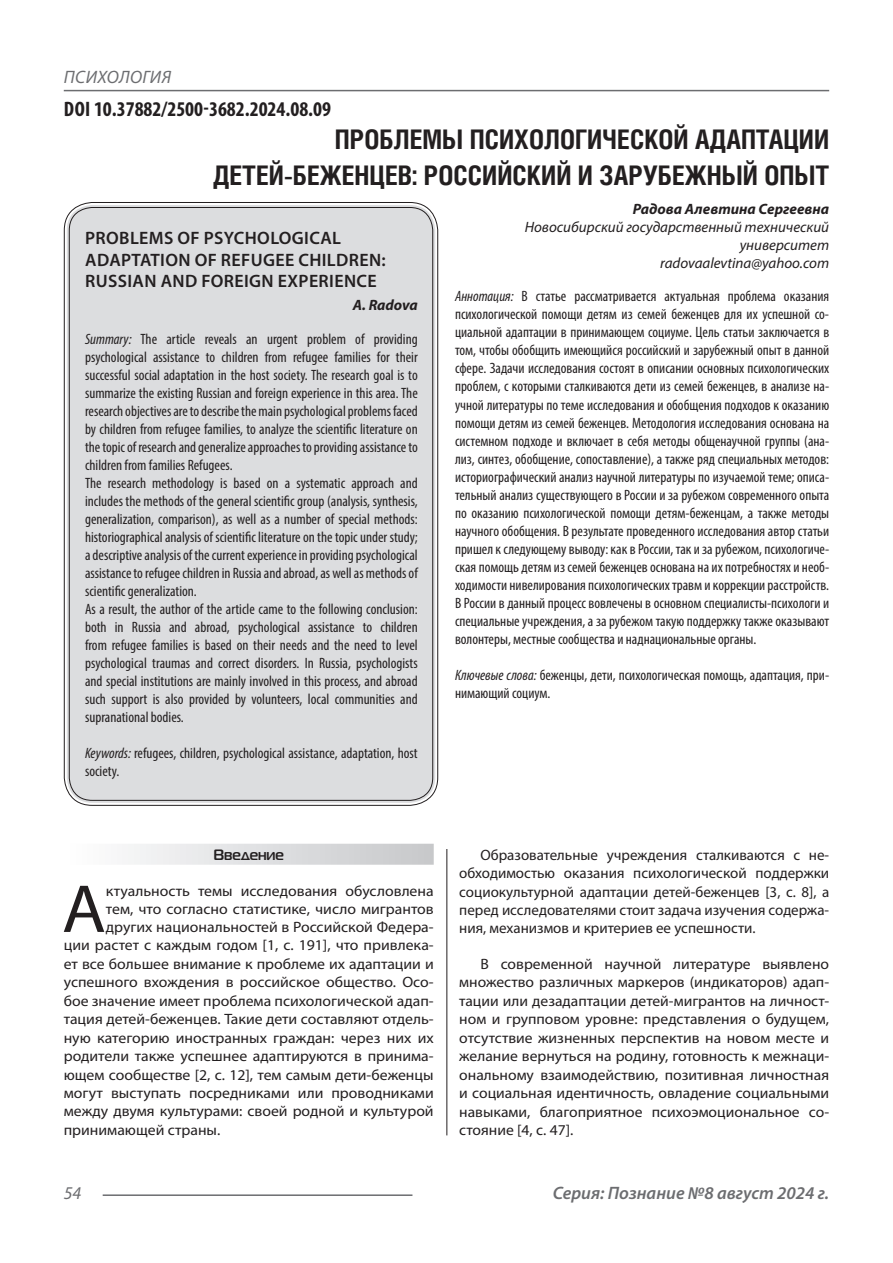
<style>
.page{position:relative;width:893px;height:1263px;background:#fff}
.page>*{position:absolute;margin:0;border:0;box-sizing:border-box;transform-origin:0 0}
.Статья_текст_первый{font:68.4px "Myriad Pro";color:#231f20;scale:1.05 1}
.Статья_название{font:700 27px "Helios Cond C";color:#231f20}
.ДОИ{font:700 condensed 21px "Myriad Pro";color:#231f20}
.Статья_название_англ{font:600 18px/21.6px "Myriad Pro";letter-spacing:.02em;color:#231f20}
.t1{font:italic 600 18px "Myriad Pro";color:#6c6d70}
.t2{font:italic 18px "Myriad Pro";letter-spacing:.02em;color:#6c6d70}
.Статья_аннотация_анг{font:condensed 15px/18px "Myriad Pro";color:#231f20;text-align:justify}
.Статья_аннотация_тек{font:condensed 15px/18px "Myriad Pro";color:#231f20;text-align:justify}
.Статья_текст_первый-2{font:15px "Myriad Pro";color:#231f20;scale:1.05 1}
.Статья_текст{font:15px/18.5px "Myriad Pro";color:#231f20;text-align:justify;scale:1.04 1}
.Статья_текст-2{font:15px/18.5px "Myriad Pro";color:#231f20;text-align:justify}
.Статья_автор_инфо{font:italic 15px/18px "Myriad Pro";color:#231f20;text-align:right}
.Статья_автор_фио_рус{font:italic 700 15px "Myriad Pro";color:#231f20}
.Статья_автор_англ{font:italic 700 15px "Myriad Pro";letter-spacing:-.01em;color:#231f20}
.Статья_подзаголовок{font:700 15px "Magistral C";color:#231f20}
.s1{font-style:italic}
</style>
<div class="page">
<hr style="left:446px;top:128px;width:1px;height:1007px;background:#231f20">
<hr style="left:103px;top:1194px;width:309px;height:2px;background:#6c6d70">
<hr style="left:64px;top:90px;width:765px;height:1px;background:#6c6d70">
<div style="left:67px;top:205px;width:368px;height:598px;background:#dcdddf;border-radius:26px"></div>
<div style="left:64px;top:844px;width:370px;height:21px;background:linear-gradient(to right,#fefeff,#c6c8ca)"></div>
<p class="t2" style="left:64px;top:66px;width:109px">ПСИХОЛОГИЯ</p>
<p class="ДОИ" style="left:64px;top:96px;width:269px">DOI 10.37882/2500-3682.2024.08.09</p>
<p class="Статья_название" style="left:335px;top:124px;width:496px">ПРОБЛЕМЫ ПСИХОЛОГИЧЕСКОЙ АДАПТАЦИИ</p>
<p class="Статья_название" style="left:213px;top:160px;width:618px">ДЕТЕЙ-БЕЖЕНЦЕВ: РОССИЙСКИЙ И ЗАРУБЕЖНЫЙ ОПЫТ</p>
<p class="Статья_автор_фио_рус" style="left:633px;top:199px;width:198px">Радова Алевтина Сергеевна</p>
<p class="Статья_автор_инфо" style="left:525px;top:218px;width:306px">Новосибирский государственный технический университет</p>
<p class="Статья_автор_инфо" style="left:660px;top:254px;width:170px">radovaalevtina@yahoo.com</p>
<p class="Статья_аннотация_тек" style="left:455px;top:287px;width:376px"><span class="s1">Аннотация:</span> В статье рассматривается актуальная проблема оказания психологической помощи детям из семей беженцев для их успешной со&shy;циальной адаптации в принимающем социуме. Цель статьи заключается в том, чтобы обобщить имеющийся российский и зарубежный опыт в данной сфере. Задачи исследования состоят в описании основных психологических проблем, с которыми сталкиваются дети из семей беженцев, в анализе на&shy;учной литературы по теме исследования и обобщения подходов к оказанию помощи детям из семей беженцев. Методология исследования основана на системном подходе и включает в себя методы общенаучной группы (ана&shy;лиз, синтез, обобщение, сопоставление), а также ряд специальных методов: историографический анализ научной литературы по изучаемой теме; описа&shy;тельный анализ существующего в России и за рубежом современного опыта по оказанию психологической помощи детям-беженцам, а также методы научного обобщения. В результате проведенного исследования автор статьи пришел к следующему выводу: как в России, так и за рубежом, психологиче&shy;ская помощь детям из семей беженцев основана на их потребностях и необ&shy;ходимости нивелирования психологических травм и коррекции расстройств.<br>В России в данный процесс вовлечены в основном специалисты-психологи и специальные учреждения, а за рубежом такую поддержку также оказывают волонтеры, местные сообщества и наднациональные органы.</p>
<p class="Статья_аннотация_тек" style="left:455px;top:665px;width:376px"><span class="s1">Ключевые слова:</span> беженцы, дети, психологическая помощь, адаптация, при&shy;нимающий социум.</p>
<p class="Статья_название_англ" style="left:85px;top:227px;width:302px">PROBLEMS OF PSYCHOLOGICAL<br>ADAPTATION OF REFUGEE CHILDREN:<br>RUSSIAN AND FOREIGN EXPERIENCE</p>
<p class="Статья_автор_англ" style="left:353px;top:295px;width:67px">A. Radova</p>
<p class="Статья_аннотация_анг" style="left:85px;top:330px;width:334px"><span class="s1">Summary:</span> The article reveals an urgent problem of providing psychological assistance to children from refugee families for their successful social adaptation in the host society. The research goal is to summarize the existing Russian and foreign experience in this area. The research objectives are to describe the main psychological problems faced by children from refugee families, to analyze the scientific literature on the topic of research and generalize approaches to providing assistance to children from families Refugees.</p>
<p class="Статья_аннотация_анг" style="left:85px;top:474px;width:334px">The research methodology is based on a systematic approach and includes the methods of the general scientific group (analysis, synthesis, generalization, comparison), as well as a number of special methods: historiographical analysis of scientific literature on the topic under study; a descriptive analysis of the current experience in providing psychological assistance to refugee children in Russia and abroad, as well as methods of scientific generalization.</p>
<p class="Статья_аннотация_анг" style="left:85px;top:600px;width:334px">As a result, the author of the article came to the following conclusion: both in Russia and abroad, psychological assistance to children from refugee families is based on their needs and the need to level psychological traumas and correct disorders. In Russia, psychologists and special institutions are mainly involved in this process, and abroad such support is also provided by volunteers, local communities and supranational bodies.</p>
<p class="Статья_аннотация_анг" style="left:85px;top:744px;width:334px"><span class="s1">Keywords:</span> refugees, children, psychological assistance, adaptation, host society.</p>
<p class="Статья_подзаголовок" style="left:213px;top:846px;width:72px">Введение</p>
<p class="Статья_текст_первый" style="left:62px;top:867px;width:43px">А</p>
<p class="Статья_текст_первый-2" style="left:106px;top:882px;width:314px">ктуальность темы исследования обусловлена</p>
<p class="Статья_текст_первый-2" style="left:106px;top:900px;width:314px">тем, что согласно статистике, число мигрантов</p>
<p class="Статья_текст_первый-2" style="left:106px;top:918px;width:314px">других национальностей в Российской Федера-</p>
<p class="Статья_текст_первый-2" style="left:64px;top:936px;width:354px">ции растет с каждым годом [1, с. 191], что привлека-</p>
<p class="Статья_текст_первый-2" style="left:64px;top:954px;width:354px">ет все большее внимание к проблеме их адаптации и</p>
<p class="Статья_текст_первый-2" style="left:64px;top:973px;width:354px">успешного вхождения в российское общество. Осо-</p>
<p class="Статья_текст_первый-2" style="left:64px;top:991px;width:354px">бое значение имеет проблема психологической адап-</p>
<p class="Статья_текст_первый-2" style="left:64px;top:1010px;width:354px">тация детей-беженцев. Такие дети составляют отдель-</p>
<p class="Статья_текст_первый-2" style="left:64px;top:1028px;width:354px">ную категорию иностранных граждан: через них их</p>
<p class="Статья_текст_первый-2" style="left:64px;top:1047px;width:354px">родители также успешнее адаптируются в принима-</p>
<p class="Статья_текст_первый-2" style="left:64px;top:1065px;width:354px">ющем сообществе [2, с. 12], тем самым дети-беженцы</p>
<p class="Статья_текст_первый-2" style="left:64px;top:1084px;width:354px">могут выступать посредниками или проводниками</p>
<p class="Статья_текст_первый-2" style="left:64px;top:1102px;width:354px">между двумя культурами: своей родной и культурой</p>
<p class="Статья_текст_первый-2" style="left:64px;top:1120px;width:151px">принимающей страны.</p>
<p class="Статья_текст-2" style="left:459px;top:845px;width:371px;text-indent:21px">Образовательные учреждения сталкиваются с не&shy;обходимостью оказания психологической поддержки социокультурной адаптации детей-беженцев [3, с. 8], а перед исследователями стоит задача изучения содержа&shy;ния, механизмов и критериев ее успешности.</p>
<p class="Статья_текст" style="left:459px;top:954px;width:357px;text-indent:21px">В современной научной литературе выявлено множество различных маркеров (индикаторов) адап&shy;тации или дезадаптации детей-мигрантов на личност&shy;ном и групповом уровне: представления о будущем, отсутствие жизненных перспектив на новом месте и желание вернуться на родину, готовность к межнаци&shy;ональному взаимодействию, позитивная личностная и социальная идентичность, овладение социальными навыками, благоприятное психоэмоциональное со&shy;стояние [4, с. 47].</p>
<p class="t2" style="left:64px;top:1182px;width:19px">54</p>
<p class="t1" style="left:553px;top:1182px;width:278px">Серия: Познание №8 август 2024 г.</p>
</div>
